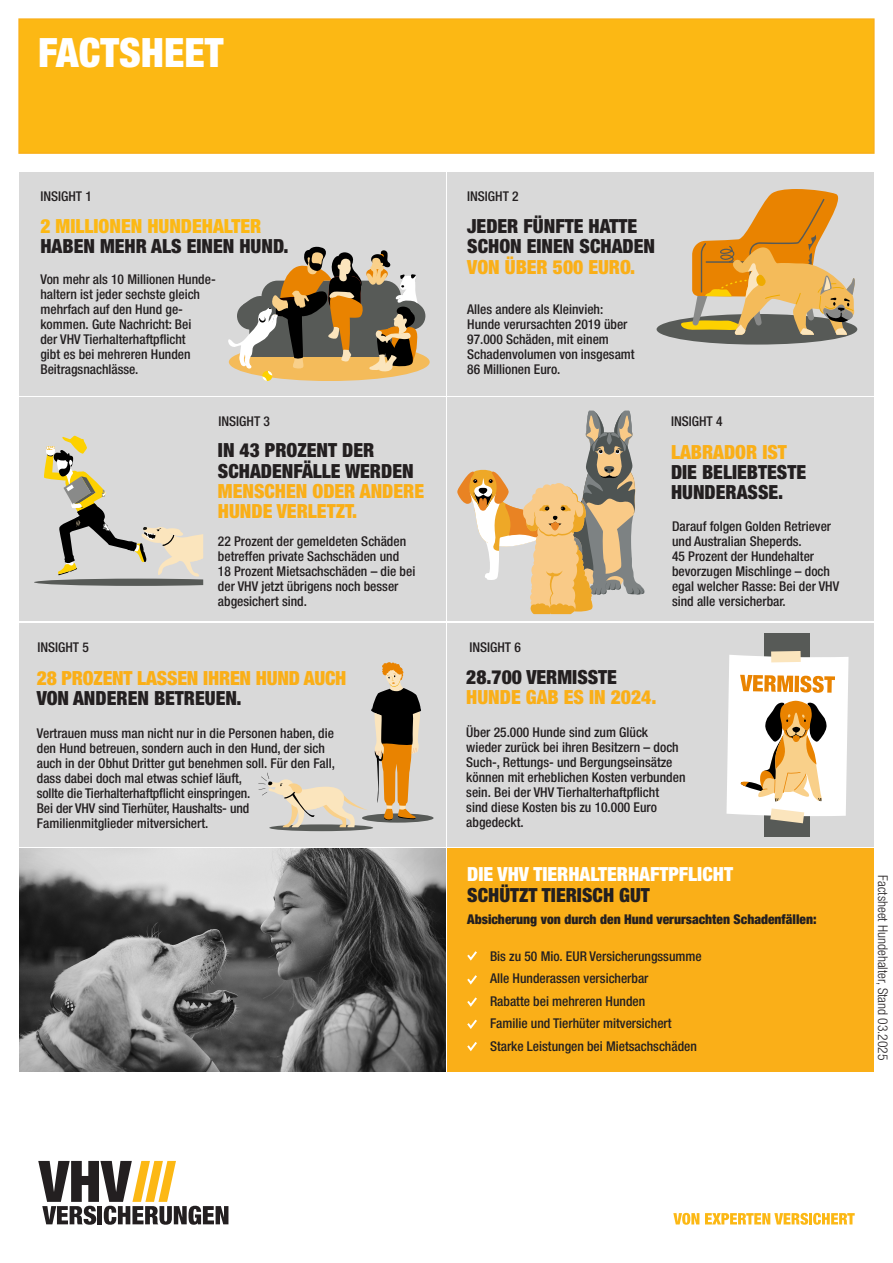
<style>
.page{position:relative;width:893px;height:1263px;background:#fff}
.page>*{position:absolute;margin:0;border:0;box-sizing:border-box;transform-origin:0 0}
.HEADLINE_44_5_WEISS{font:900 condensed 40.5px "Helvetica Neue LT Std";color:#fff}
.t1{font:900 condensed 19.5px/20.2px "Helvetica Neue LT Std";color:#231f20}
.t2{font:900 condensed 19.5px/20.2px "Helvetica Neue LT Std";color:#faaf18}
.t3{font:900 condensed 19.5px "Helvetica Neue LT Std";color:#fff}
.t4{font:900 condensed 19.5px "Helvetica Neue LT Std";color:#fcb814}
.t5{font:500 condensed 13.5px/15px "Helvetica Neue LT Std";color:#231f20}
.t6{font:900 condensed 13.5px "Helvetica Neue LT Std";color:#231f20}
.t7{font:300 condensed 13.5px "Helvetica Neue LT Std";color:#231f20}
.s1{color:#faaf18}
.s2{color:#231f20}
</style>
<div class="page">
<div style="left:19px;top:172px;width:426px;height:223px;background:#d9d9d9"></div>
<div style="left:448px;top:172px;width:426px;height:223px;background:#d9d9d9"></div>
<div style="left:19px;top:398px;width:426px;height:223px;background:#d9d9d9"></div>
<div style="left:448px;top:398px;width:426px;height:223px;background:#d9d9d9"></div>
<div style="left:19px;top:623px;width:426px;height:223px;background:#d9d9d9"></div>
<div style="left:448px;top:623px;width:426px;height:223px;background:#d9d9d9"></div>
<div style="left:448px;top:848px;width:426px;height:223px;background:#faaf18"></div>
<img style="left:19px;top:848px;width:426px;height:223px">
<svg style="left:38px;top:1161px;width:190px;height:64px"></svg>
<svg style="left:673px;top:1213px;width:26px;height:12px"></svg>
<svg style="left:705px;top:1213px;width:150px;height:12px"></svg>
<div style="left:18px;top:18px;width:857px;height:136px;background:#fcb814;border:2px solid #faaf18"></div>
<svg style="left:228px;top:247px;width:202px;height:134px"></svg>
<svg style="left:34px;top:436px;width:169px;height:150px"></svg>
<svg style="left:657px;top:189px;width:201px;height:156px"></svg>
<svg style="left:457px;top:411px;width:188px;height:203px"></svg>
<svg style="left:258px;top:662px;width:176px;height:169px"></svg>
<div style="left:764px;top:633px;width:46px;height:204px;background:#575a57"></div>
<svg style="left:726px;top:651px;width:122px;height:172px;background:#e9d9c2"></svg>
<svg style="left:467px;top:951px;width:10px;height:10px"></svg>
<svg style="left:467px;top:975px;width:10px;height:10px"></svg>
<svg style="left:467px;top:997px;width:10px;height:10px"></svg>
<svg style="left:467px;top:1019px;width:10px;height:10px"></svg>
<svg style="left:467px;top:1042px;width:10px;height:10px"></svg>
<p class="HEADLINE_44_5_WEISS" style="left:38px;top:28px;width:187px">FACTSHEET</p>
<p class="t5" style="left:40px;top:189px;width:53px">INSIGHT 1</p>
<p class="t5" style="left:467px;top:189px;width:53px">INSIGHT 2</p>
<p class="t4" style="left:40px;top:214px;width:223px">2 MILLIONEN HUNDEHALTER</p>
<p class="t1" style="left:40px;top:236px;width:250px">HABEN MEHR ALS EINEN HUND.</p>
<p class="t5" style="left:40px;top:271px;width:177px">Von mehr als 10 Millionen Hunde&shy;haltern ist jeder sechste gleich mehrfach auf den Hund ge&shy;kommen. Gute Nachricht: Bei<br>der VHV Tierhalterhaftpflicht<br>gibt es bei mehreren Hunden<br>Beitragsnachlässe.</p>
<p class="t1" style="left:467px;top:216px;width:172px">JEDER FÜNFTE HATTE</p>
<p class="t1" style="left:467px;top:236px;width:189px">SCHON EINEN SCHADEN</p>
<p class="t2" style="left:467px;top:256px;width:170px">VON ÜBER 500 EURO.</p>
<p class="t5" style="left:467px;top:301px;width:169px">Alles andere als Kleinvieh:<br>Hunde verursachten 2019 über<br>97.000 Schäden, mit einem<br>Schadenvolumen von insgesamt<br>86 Millionen Euro.</p>
<p class="t5" style="left:219px;top:414px;width:53px">INSIGHT 3</p>
<p class="t5" style="left:671px;top:414px;width:53px">INSIGHT 4</p>
<p class="t1" style="left:218px;top:440px;width:158px">IN 43 PROZENT DER</p>
<p class="t1" style="left:218px;top:460px;width:208px">SCHADENFÄLLE WERDEN<br><span class="s1">MENSCHEN ODER ANDERE</span></p>
<p class="t2" style="left:218px;top:501px;width:141px">HUNDE VERLETZT.</p>
<p class="t1" style="left:671px;top:441px;width:137px"><span class="s1">LABRADOR IST<br></span>DIE BELIEBTESTE</p>
<p class="t1" style="left:671px;top:482px;width:114px">HUNDERASSE.</p>
<p class="t5" style="left:218px;top:533px;width:199px">22 Prozent der gemeldeten Schäden betreffen private Sachschäden und<br>18 Prozent Mietsachschäden – die bei der VHV jetzt übrigens noch besser abgesichert sind.</p>
<p class="t5" style="left:672px;top:518px;width:169px">Darauf folgen Golden Retriever und Australian Sheperds.<br>45 Prozent der Hundehalter bevorzugen Mischlinge – doch egal welcher Rasse: Bei der VHV sind alle versicherbar.</p>
<p class="t5" style="left:37px;top:639px;width:53px">INSIGHT 5</p>
<p class="t5" style="left:469px;top:639px;width:53px">INSIGHT 6</p>
<p class="t2" style="left:37px;top:668px;width:311px">28 PROZENT LASSEN IHREN HUND AUCH</p>
<p class="t1" style="left:37px;top:688px;width:206px">VON ANDEREN BETREUEN.</p>
<p class="t2" style="left:466px;top:667px;width:192px"><span class="s2">28.700 VERMISSTE<br></span>HUNDE GAB ES IN 2024.</p>
<p class="t5" style="left:37px;top:725px;width:300px">Vertrauen muss man nicht nur in die Personen haben, die den Hund betreuen, sondern auch in den Hund, der sich auch in der Obhut Dritter gut benehmen soll. Für den Fall, dass dabei doch mal etwas schief läuft,<br>sollte die Tierhalterhaftpflicht einspringen.<br>Bei der VHV sind Tierhüter, Haushalts- und Familienmitglieder mitversichert.</p>
<p class="t5" style="left:466px;top:724px;width:221px">Über 25.000 Hunde sind zum Glück wieder zurück bei ihren Besitzern – doch Such-, Rettungs- und Bergungseinsätze können mit erheblichen Kosten verbunden sein. Bei der VHV Tierhalterhaftpflicht<br>sind diese Kosten bis zu 10.000 Euro abgedeckt.</p>
<p class="t3" style="left:467px;top:862px;width:267px">DIE VHV TIERHALTERHAFTPFLICHT</p>
<p class="t1" style="left:467px;top:884px;width:184px">SCHÜTZT TIERISCH GUT</p>
<p class="t6" style="left:467px;top:911px;width:351px">Absicherung von durch den Hund verursachten Schadenfällen:</p>
<p class="t5" style="left:490px;top:948px;width:213px">Bis zu 50 Mio. EUR Versicherungssumme</p>
<p class="t5" style="left:490px;top:971px;width:160px">Alle Hunderassen versicherbar</p>
<p class="t5" style="left:490px;top:993px;width:157px">Rabatte bei mehreren Hunden</p>
<p class="t5" style="left:490px;top:1016px;width:183px">Familie und Tierhüter mitversichert</p>
<p class="t5" style="left:490px;top:1038px;width:208px">Starke Leistungen bei Mietsachschäden</p>
<p class="t7" style="left:891px;top:875px;width:187px;rotate:90deg">Factsheet Hundehalter, Stand 03.2025</p>
</div>
